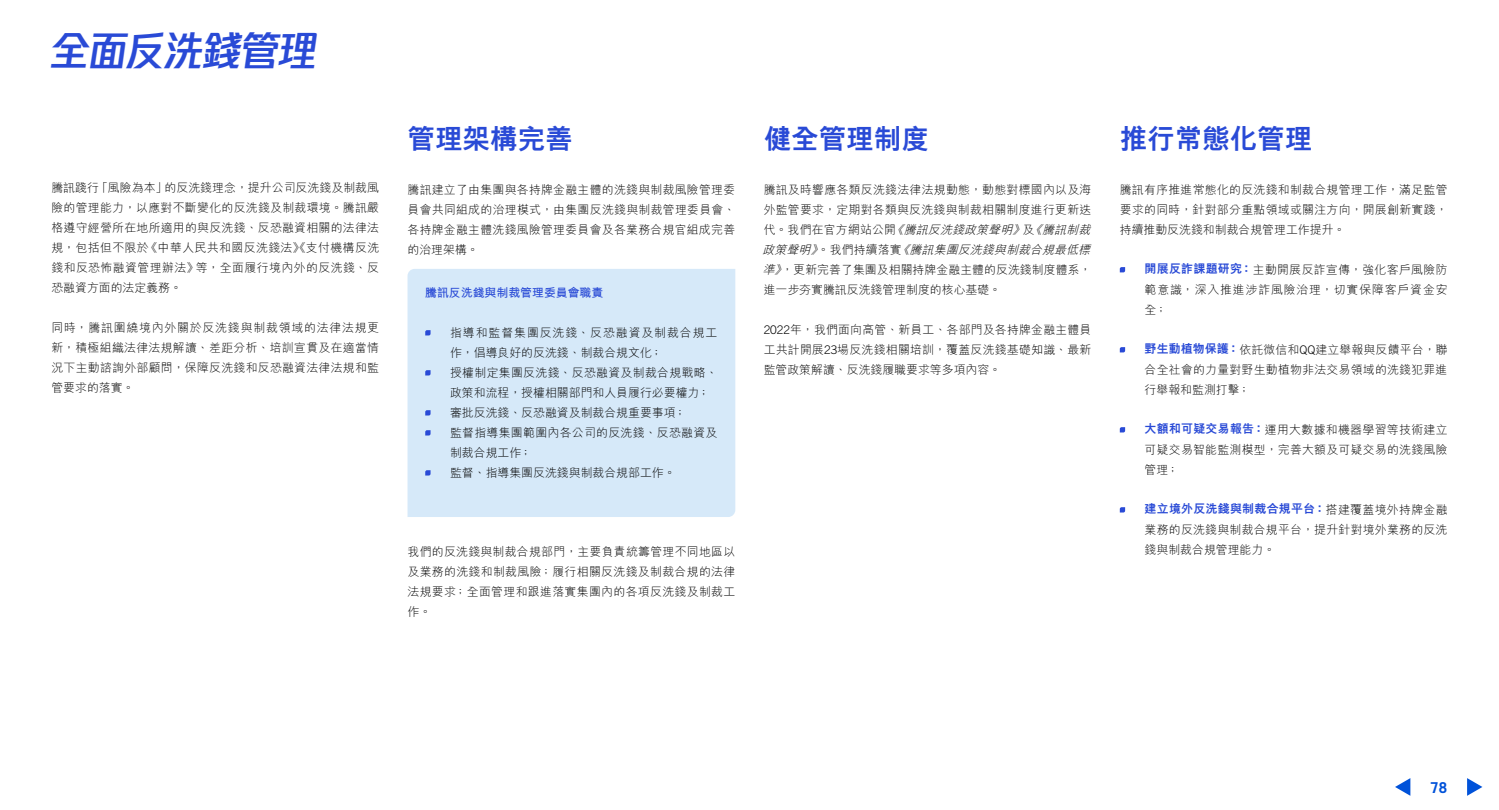
<style>
.page{position:relative;width:1499px;height:810px;background:#fff}
.page>*{position:absolute;margin:0;border:0;box-sizing:border-box;transform-origin:0 0}
.t1{font:40px "Tencent Sans W7";letter-spacing:-.05em;color:#294ad6}
._01_H1{font:800 27.5px "M Hei HK";color:#294ad6}
.t2{font:700 15px "Trade Gothic LT Std";color:#0052d9}
._00_txt{font:300 11.88px/20px "M Hei HK";letter-spacing:.025em;color:#000;text-align:justify}
._00_txt-2{font:300 11.88px/20px "M Hei HK";letter-spacing:.08em;color:#000}
._00_txt-3{font:300 11.88px "M Hei HK";color:#000}
._00_txt-4{font:700 11.88px "M Hei HK";color:#294ad6}
.s1{font-style:italic}
.s2{font-family:"Trade Gothic LT Std"}
.s3{font-weight:800;color:#294ad6}
</style>
<div class="page">
<svg style="left:1120px;top:267px;width:5px;height:5px"></svg>
<svg style="left:1120px;top:347px;width:5px;height:5px"></svg>
<svg style="left:1120px;top:427px;width:5px;height:5px"></svg>
<svg style="left:1120px;top:507px;width:5px;height:5px"></svg>
<div style="left:407px;top:269px;width:328px;height:248px;background:#d6e9f9"></div>
<svg style="left:425px;top:330px;width:6px;height:5px"></svg>
<svg style="left:425px;top:370px;width:6px;height:5px"></svg>
<svg style="left:425px;top:410px;width:6px;height:5px"></svg>
<svg style="left:425px;top:430px;width:6px;height:5px"></svg>
<svg style="left:425px;top:470px;width:6px;height:5px"></svg>
<svg style="left:1395px;top:778px;width:15px;height:17px"></svg>
<svg style="left:1467px;top:778px;width:15px;height:17px"></svg>
<h1 class="t1" style="left:50px;top:24px;width:270px">全面反洗錢管理</h1>
<p class="_00_txt" style="left:51px;top:177px;width:329px">騰訊踐行「風險為本」的反洗錢理念，提升公司反洗錢及制裁風險的管理能力，以應對不斷變化的反洗錢及制裁環境。騰訊嚴格遵守經營所在地所適用的與反洗錢、反恐融資相關的法律法規，包括但不限於《中華人民共和國反洗錢法》《支付機構反洗錢和反恐怖融資管理辦法》等，全面履行境內外的反洗錢、反恐融資方面的法定義務。</p>
<p class="_00_txt" style="left:51px;top:317px;width:329px">同時，騰訊圍繞境內外關於反洗錢與制裁領域的法律法規更新，積極組織法律法規解讀、差距分析、培訓宣貫及在適當情況下主動諮詢外部顧問，保障反洗錢和反恐融資法律法規和監管要求的落實。</p>
<p class="_01_H1" style="left:407px;top:125px;width:166px">管理架構完善</p>
<p class="_00_txt" style="left:407px;top:179px;width:329px">騰訊建立了由集團與各持牌金融主體的洗錢與制裁風險管理委員會共同組成的治理模式，由集團反洗錢與制裁管理委員會、各持牌金融主體洗錢風險管理委員會及各業務合規官組成完善的治理架構。</p>
<p class="_00_txt-4" style="left:425px;top:284px;width:180px">騰訊反洗錢與制裁管理委員會職責</p>
<p class="_00_txt-2" style="left:450px;top:322px;width:269px">指導和監督集團反洗錢、反恐融資及制裁合規工作，倡導良好的反洗錢、制裁合規文化；</p>
<p class="_00_txt" style="left:450px;top:362px;width:269px">授權制定集團反洗錢、反恐融資及制裁合規戰略、政策和流程，授權相關部門和人員履行必要權力；</p>
<p class="_00_txt-3" style="left:450px;top:404px;width:238px">審批反洗錢、反恐融資及制裁合規重要事項；</p>
<p class="_00_txt" style="left:450px;top:422px;width:269px">監督指導集團範圍內各公司的反洗錢、反恐融資及制裁合規工作；</p>
<p class="_00_txt-3" style="left:450px;top:464px;width:227px">監督、指導集團反洗錢與制裁合規部工作。</p>
<p class="_00_txt" style="left:407px;top:541px;width:329px">我們的反洗錢與制裁合規部門，主要負責統籌管理不同地區以及業務的洗錢和制裁風險；履行相關反洗錢及制裁合規的法律法規要求；全面管理和跟進落實集團內的各項反洗錢及制裁工作。</p>
<p class="_01_H1" style="left:764px;top:125px;width:166px">健全管理制度</p>
<p class="_00_txt" style="left:762px;top:179px;width:333px;text-align:left">騰訊及時響應各類反洗錢法律法規動態，動態對標國內以及海外監管要求，定期對各類與反洗錢與制裁相關制度進行更新迭代。我們在官方網站公開<span class="s1">《騰訊反洗錢政策聲明》</span>及<span class="s1">《騰訊制裁政策聲明》</span>。我們持續落實<span class="s1">《騰訊集團反洗錢與制裁合規最低標準》</span>，更新完善了集團及相關持牌金融主體的反洗錢制度體系，進一步夯實騰訊反洗錢管理制度的核心基礎。</p>
<p class="_00_txt" style="left:764px;top:319px;width:329px"><span class="s2">2022</span>年，我們面向高管、新員工、各部門及各持牌金融主體員工共計開展<span class="s2">23</span>場反洗錢相關培訓，覆蓋反洗錢基礎知識、最新監管政策解讀、反洗錢履職要求等多項內容。</p>
<p class="_01_H1" style="left:1120px;top:125px;width:194px">推行常態化管理</p>
<p class="_00_txt" style="left:1120px;top:179px;width:329px">騰訊有序推進常態化的反洗錢和制裁合規管理工作，滿足監管要求的同時，針對部分重點領域或關注方向，開展創新實踐，持續推動反洗錢和制裁合規管理工作提升。</p>
<p class="_00_txt" style="left:1144px;top:259px;width:304px"><span class="s3">開展反詐課題研究：</span>主動開展反詐宣傳，強化客戶風險防範意識，深入推進涉詐風險治理，切實保障客戶資金安全；</p>
<p class="_00_txt" style="left:1144px;top:339px;width:304px"><span class="s3">野生動植物保護：</span>依託微信和<span class="s2">QQ</span>建立舉報與反饋平台，聯合全社會的力量對野生動植物非法交易領域的洗錢犯罪進行舉報和監測打擊；</p>
<p class="_00_txt" style="left:1144px;top:419px;width:304px"><span class="s3">大額和可疑交易報告：</span>運用大數據和機器學習等技術建立可疑交易智能監測模型，完善大額及可疑交易的洗錢風險管理；</p>
<p class="_00_txt" style="left:1144px;top:498px;width:304px;line-height:20.5px"><span class="s3">建立境外反洗錢與制裁合規平台：</span>搭建覆蓋境外持牌金融業務的反洗錢與制裁合規平台，提升針對境外業務的反洗錢與制裁合規管理能力。</p>
<p class="t2" style="left:1430px;top:778px;width:18px">78</p>
</div>
